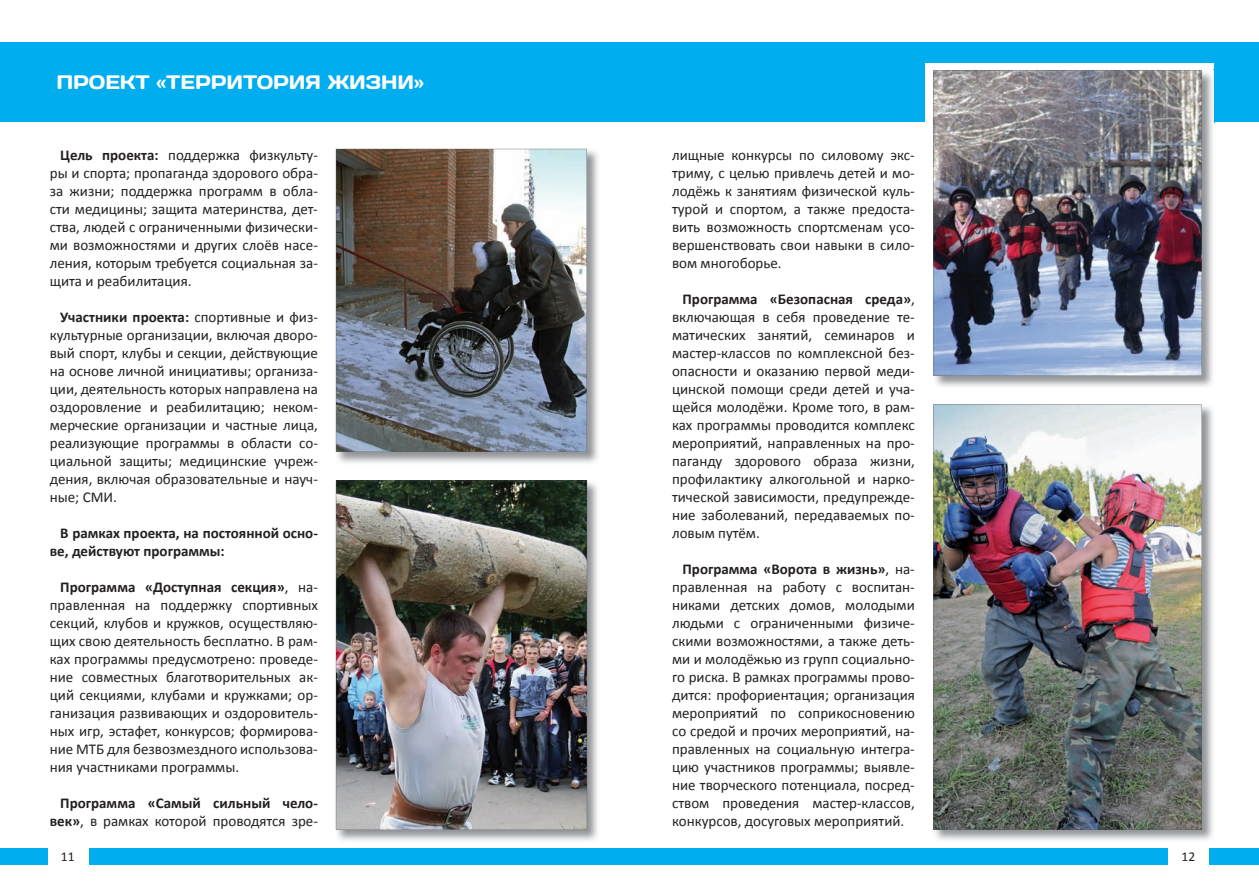
<style>
.page{position:relative;width:1259px;height:893px;background:#fff}
.page>*{position:absolute;margin:0;border:0;box-sizing:border-box;transform-origin:0 0}
.t1{font:19.5px "Days";color:#fff}
.t2{font:15px/18px "Calibri";color:#231f20;text-align:justify}
.t3{font:700 15px/18px "Calibri";color:#231f20}
.t4{font:13.5px "Calibri";color:#231f20}
.s1{font-weight:700}
.s2{font-weight:400}
</style>
<div class="page">
<div style="left:0;top:848px;width:1259px;height:17px;background:#00aeef"></div>
<div style="left:49px;top:842px;width:40px;height:51px;background:#fff"></div>
<div style="left:1168px;top:842px;width:40px;height:51px;background:#fff"></div>
<img style="left:335px;top:480px;width:263px;height:361px">
<img style="left:336px;top:481px;width:251px;height:348px">
<img style="left:335px;top:148px;width:263px;height:315px">
<img style="left:336px;top:149px;width:251px;height:303px">
<img style="left:933px;top:404px;width:280px;height:436px">
<img style="left:933px;top:405px;width:268px;height:424px">
<div style="left:0;top:43px;width:1259px;height:79px;background:#00aeef"></div>
<div style="left:926px;top:63px;width:288px;height:324px;background:#fff"></div>
<img style="left:933px;top:70px;width:280px;height:317px">
<img style="left:933px;top:71px;width:268px;height:304px">
<h1 class="t1" style="left:56px;top:70px;width:369px">ПРОЕКТ «ТЕРРИТОРИЯ ЖИЗНИ»</h1>
<p class="t2" style="left:50px;top:145px;width:270px;text-indent:10px"><span class="s1">Цель проекта:</span> поддержка физкульту&shy;ры и спорта; пропаганда здорового обра&shy;за жизни; поддержка программ в обла&shy;сти медицины; защита материнства, дет&shy;ства, людей с ограниченными физически&shy;ми возможностями и других слоёв насе&shy;ления, которым требуется социальная за&shy;щита и реабилитация.</p>
<p class="t2" style="left:50px;top:307px;width:270px;text-indent:10px"><span class="s1">Участники проекта:</span> спортивные и физ&shy;культурные организации, включая дворо&shy;вый спорт, клубы и секции, действующие на основе личной инициативы; организа&shy;ции, деятельность которых направлена на оздоровление и реабилитацию; неком&shy;мерческие организации и частные лица, реализующие программы в области со&shy;циальной защиты; медицинские учреж&shy;дения, включая образовательные и науч&shy;ные; СМИ.</p>
<p class="t3" style="left:50px;top:523px;width:270px;text-indent:10px">В рамках проекта, на постоянной осно&shy;ве, действуют программы:</p>
<p class="t2" style="left:50px;top:577px;width:270px;text-indent:10px"><span class="s1">Программа «Доступная секция»</span>, на&shy;правленная на поддержку спортивных секций, клубов и кружков, осуществляю&shy;щих свою деятельность бесплатно. В рам&shy;ках программы предусмотрено: проведе&shy;ние совместных благотворительных ак&shy;ций секциями, клубами и кружками; ор&shy;ганизация развивающих и оздоровитель&shy;ных игр, эстафет, конкурсов; формирова&shy;ние МТБ для безвозмездного использова&shy;ния участниками программы.</p>
<p class="t3" style="left:50px;top:793px;width:270px;text-align:right">Программа «Самый сильный чело&shy;век»<span class="s2">, в рамках которой проводятся зре-</span></p>
<p class="t2" style="left:672px;top:145px;width:244px">лищные конкурсы по силовому экс&shy;триму, с целью привлечь детей и мо&shy;лодёжь к занятиям физической куль&shy;турой и спортом, а также предоста&shy;вить возможность спортсменам усо&shy;вершенствовать свои навыки в сило&shy;вом многоборье.</p>
<p class="t2" style="left:672px;top:289px;width:244px;text-indent:10px"><span class="s1">Программа «Безопасная среда»</span>, включающая в себя проведение те&shy;матических занятий, семинаров и мастер-классов по комплексной без&shy;опасности и оказанию первой меди&shy;цинской помощи среди детей и уча&shy;щейся молодёжи. Кроме того, в рам&shy;ках программы проводится комплекс мероприятий, направленных на про&shy;паганду здорового образа жизни, профилактику алкогольной и нарко&shy;тической зависимости, предупрежде&shy;ние заболеваний, передаваемых по&shy;ловым путём.</p>
<p class="t2" style="left:672px;top:559px;width:244px;text-indent:10px"><span class="s1">Программа «Ворота в жизнь»</span>, на&shy;правленная на работу с воспитан&shy;никами детских домов, молодыми людьми с ограниченными физиче&shy;скими возможностями, а также деть&shy;ми и молодёжью из групп социально&shy;го риска. В рамках программы прово&shy;дится: профориентация; организация мероприятий по соприкосновению со средой и прочих мероприятий, на&shy;правленных на социальную интегра&shy;цию участников программы; выявле&shy;ние творческого потенциала, посред&shy;ством проведения мастер-классов, конкурсов, досуговых мероприятий.</p>
<p class="t4" style="left:61px;top:848px;width:15px">11</p>
<p class="t4" style="left:1181px;top:848px;width:15px">12</p>
</div>
